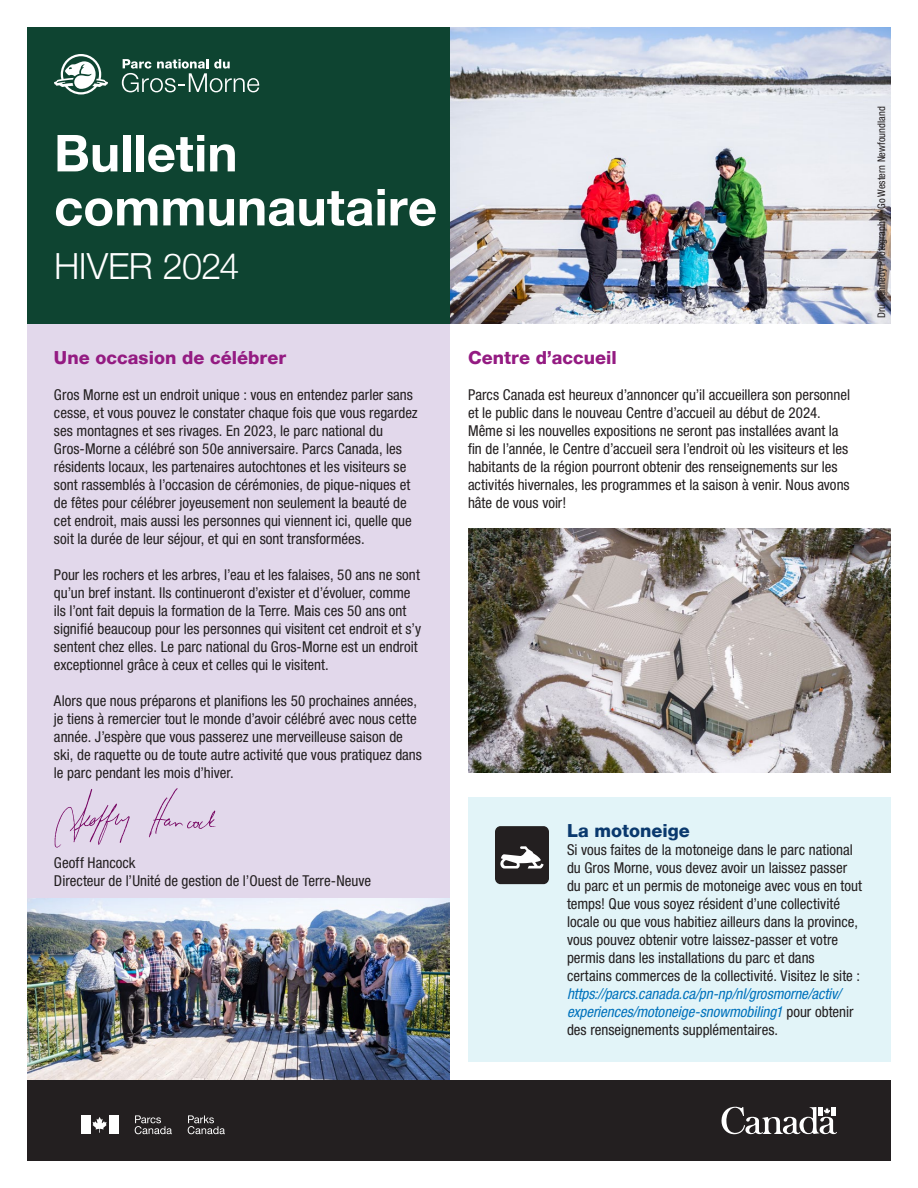
<style>
.page{position:relative;width:918px;height:1188px;background:#fff}
.page>*{position:absolute;margin:0;border:0;box-sizing:border-box;transform-origin:0 0}
.t1{font:700 51px/54px "Helvetica Neue LT";color:#fff}
.t2{font:300 36px "Helvetica Neue LT";letter-spacing:-.015em;color:#fff}
.t3{font:800 18px "Helvetica Neue LT";color:#941b82}
.t4{font:800 18px "Helvetica Neue LT";color:#0a396e}
.t5{font:condensed 15px/18px "Helvetica Neue LT Std";color:#231f20}
.t6{font:italic condensed 15px/18px "Helvetica Neue LT Std";color:#0072bc}
.t7{font:condensed 10.5px "Helvetica Neue LT Std";color:#231f20}
.s1{font-style:normal;color:#231f20}
</style>
<div class="page">
<div style="left:27px;top:27px;width:423px;height:297px;background:#0e4431"></div>
<div style="left:27px;top:324px;width:423px;height:756px;background:#e2d8eb"></div>
<img style="left:450px;top:27px;width:441px;height:297px">
<svg style="left:54px;top:54px;width:54px;height:40px"></svg>
<svg style="left:122px;top:59px;width:137px;height:33px"></svg>
<img style="left:27px;top:899px;width:423px;height:181px">
<img style="left:468px;top:528px;width:423px;height:244px">
<div style="left:468px;top:797px;width:423px;height:265px;background:#e2f4f8"></div>
<div style="left:495px;top:826px;width:54px;height:58px;background:#231f20;border-radius:6px"></div>
<svg style="left:500px;top:846px;width:44px;height:23px"></svg>
<img style="left:54px;top:788px;width:162px;height:60px">
<div style="left:27px;top:1080px;width:864px;height:81px;background:#231f20"></div>
<svg style="left:721px;top:1107px;width:116px;height:28px"></svg>
<div style="left:81px;top:1115px;width:9px;height:19px;background:#fff"></div>
<svg style="left:92px;top:1117px;width:15px;height:16px"></svg>
<div style="left:109px;top:1115px;width:9px;height:19px;background:#fff"></div>
<svg style="left:188px;top:1115px;width:37px;height:19px"></svg>
<svg style="left:135px;top:1115px;width:37px;height:19px"></svg>
<h1 class="t1" style="left:54px;top:125px;width:385px">Bulletin communautaire</h1>
<h2 class="t2" style="left:54px;top:245px;width:187px">HIVER 2024</h2>
<p class="t3" style="left:54px;top:347px;width:234px">Une occasion de célébrer</p>
<p class="t5" style="left:54px;top:385px;width:365px">Gros Morne est un endroit unique : vous en entendez parler sans cesse, et vous pouvez le constater chaque fois que vous regardez ses montagnes et ses rivages. En 2023, le parc national du Gros-Morne a célébré son 50e anniversaire. Parcs Canada, les résidents locaux, les partenaires autochtones et les visiteurs se sont rassemblés à l’occasion de cérémonies, de pique-niques et de fêtes pour célébrer joyeusement non seulement la beauté de cet endroit, mais aussi les personnes qui viennent ici, quelle que soit la durée de leur séjour, et qui en sont transformées.</p>
<p class="t5" style="left:54px;top:565px;width:369px">Pour les rochers et les arbres, l’eau et les falaises, 50 ans ne sont qu’un bref instant. Ils continueront d’exister et d’évoluer, comme ils l’ont fait depuis la formation de la Terre. Mais ces 50 ans ont signifié beaucoup pour les personnes qui visitent cet endroit et s’y sentent chez elles. Le parc national du Gros-Morne est un endroit exceptionnel grâce à ceux et celles qui le visitent.</p>
<p class="t5" style="left:54px;top:691px;width:370px">Alors que nous préparons et planifions les 50 prochaines années, je tiens à remercier tout le monde d’avoir célébré avec nous cette année. J’espère que vous passerez une merveilleuse saison de ski, de raquette ou de toute autre activité que vous pratiquez dans le parc pendant les mois d’hiver.</p>
<p class="t5" style="left:54px;top:853px;width:319px">Geoff Hancock<br>Directeur de l’Unité de gestion de l’Ouest de Terre-Neuve</p>
<p class="t3" style="left:468px;top:347px;width:150px">Centre d’accueil</p>
<p class="t5" style="left:468px;top:385px;width:384px">Parcs Canada est heureux d’annoncer qu’il accueillera son personnel et le public dans le nouveau Centre d’accueil au début de 2024.<br>Même si les nouvelles expositions ne seront pas installées avant la fin de l’année, le Centre d’accueil sera l’endroit où les visiteurs et les habitants de la région pourront obtenir des renseignements sur les activités hivernales, les programmes et la saison à venir. Nous avons hâte de vous voir!</p>
<p class="t7" style="left:875px;top:318px;width:213px;rotate:-90deg">Dru Kennedy Photography / Go Western Newfoundland</p>
<p class="t4" style="left:567px;top:820px;width:124px">La motoneige</p>
<p class="t5" style="left:567px;top:841px;width:297px">Si vous faites de la motoneige dans le parc national du Gros Morne, vous devez avoir un laissez passer du parc et un permis de motoneige avec vous en tout temps! Que vous soyez résident d’une collectivité locale ou que vous habitiez ailleurs dans la province, vous pouvez obtenir votre laissez-passer et votre permis dans les installations du parc et dans certains commerces de la collectivité. Visitez le site :</p>
<p class="t6" style="left:567px;top:985px;width:288px">https://parcs.canada.ca/pn-np/nl/grosmorne/activ/ experiences/motoneige-snowmobiling1 <span class="s1">pour obtenir des renseignements supplémentaires.</span></p>
</div>
